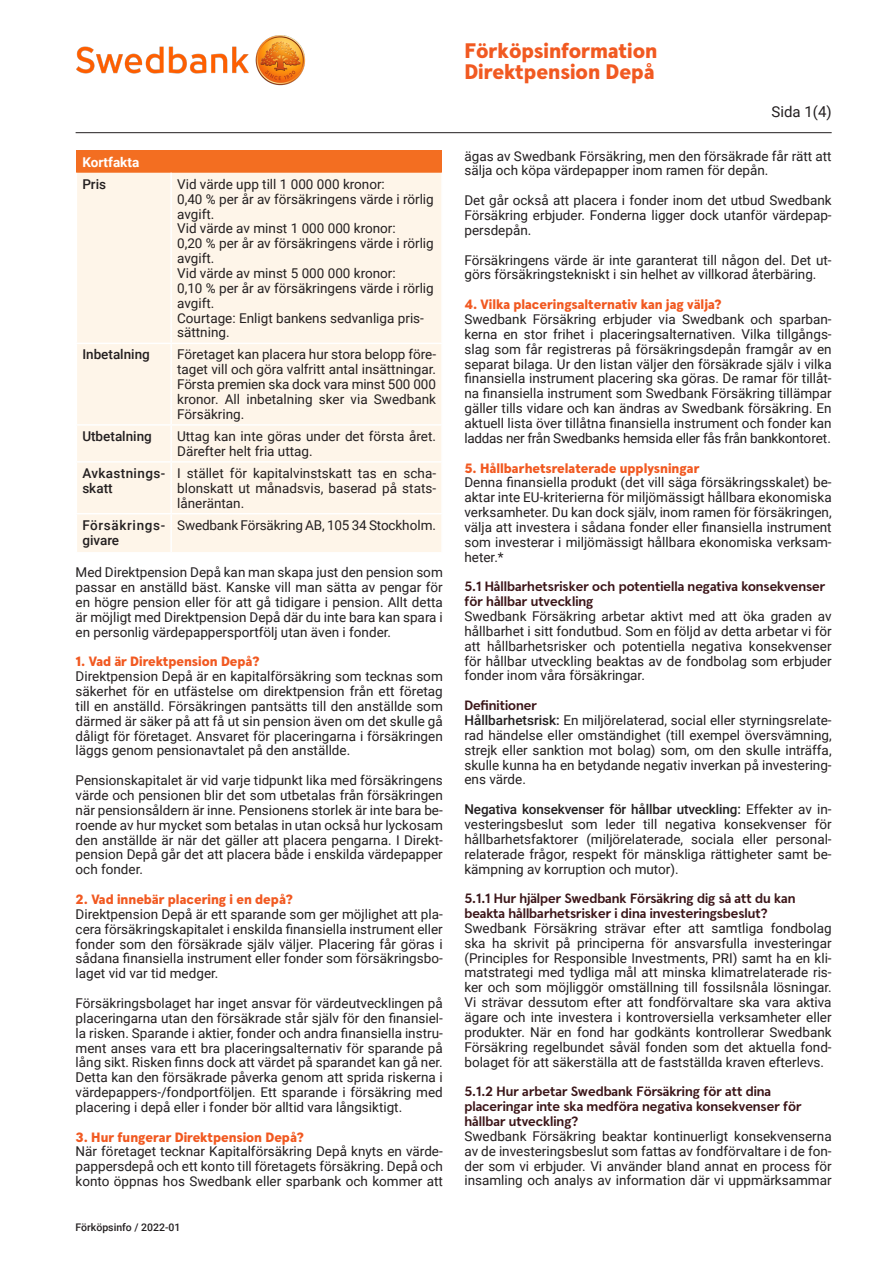
<style>
.page{position:relative;width:893px;height:1263px;background:#fff}
.page>*{position:absolute;margin:0;border:0;box-sizing:border-box;transform-origin:0 0}
.t1{font:900 21px/21px "Swedbank Headline";color:#f15921}
.t2{font:15px "Roboto";color:#231f20}
.Brödtext{font:13.5px/14.9px "Roboto";color:#231f20;text-align:justify}
.t3{font:700 13.5px/14.9px "Swedbank Headline";color:#3b1518}
.t4{font:900 13.5px "Swedbank Headline";color:#f15921}
.Brödtext-2{font:500 13.5px "Roboto";color:#231f20}
.Brödtext-3{font:500 13.5px/14.9px "Roboto";letter-spacing:.045em;color:#231f20}
.Brödtext-4{font:500 13.5px/14.9px "Roboto";letter-spacing:.03em;color:#231f20}
.t5{font:700 13.5px "Roboto";color:#fff}
.t6{font:500 10.5px "Roboto";color:#231f20}
.s1{font-weight:500}
</style>
<div class="page">
<hr style="left:76px;top:132px;width:756px;height:1px;background:#231f20">
<img style="left:76px;top:35px;width:229px;height:50px">
<div style="left:76px;top:150px;width:366px;height:23px;background:#f36e21"></div>
<div style="left:77px;top:173px;width:364px;height:379px;background:#fef5e9"></div>
<hr style="left:170px;top:173px;width:2px;height:170px;background:#fff">
<hr style="left:76px;top:343px;width:95px;height:1px;background:#fff">
<hr style="left:171px;top:343px;width:272px;height:1px;background:#fff">
<hr style="left:170px;top:344px;width:2px;height:80px;background:#fff">
<hr style="left:76px;top:424px;width:95px;height:2px;background:#fff">
<hr style="left:171px;top:424px;width:272px;height:2px;background:#fff">
<hr style="left:170px;top:426px;width:2px;height:35px;background:#fff">
<hr style="left:76px;top:461px;width:95px;height:2px;background:#fff">
<hr style="left:171px;top:461px;width:272px;height:2px;background:#fff">
<hr style="left:170px;top:463px;width:2px;height:50px;background:#fff">
<hr style="left:76px;top:513px;width:95px;height:1px;background:#fff">
<hr style="left:171px;top:513px;width:272px;height:1px;background:#fff">
<hr style="left:170px;top:514px;width:2px;height:38px;background:#fff">
<p class="t5" style="left:82px;top:152px;width:58px">Kortfakta</p>
<p class="Brödtext-2" style="left:82px;top:175px;width:25px">Pris</p>
<p class="Brödtext" style="left:177px;top:176px;width:258px;text-align:left">Vid värde upp till 1 000 000 kronor:<br>0,40 % per år av försäkringens värde i rörlig avgift.<br>Vid värde av minst 1 000 000 kronor:<br>0,20 % per år av försäkringens värde i rörlig avgift.<br>Vid värde av minst 5 000 000 kronor:<br>0,10 % per år av försäkringens värde i rörlig avgift.<br>Courtage: Enligt bankens sedvanliga pris&shy;sättning.</p>
<p class="Brödtext-2" style="left:82px;top:345px;width:69px">Inbetalning</p>
<p class="Brödtext" style="left:177px;top:347px;width:260px">Företaget kan placera hur stora belopp före&shy;taget vill och göra valfritt antal insättningar.<br>Första premien ska dock vara minst 500 000 kronor. All inbetalning sker via Swedbank Försäkring.</p>
<p class="Brödtext-2" style="left:82px;top:427px;width:71px">Utbetalning</p>
<p class="Brödtext" style="left:177px;top:428px;width:260px">Uttag kan inte göras under det första året.<br>Därefter helt fria uttag.</p>
<p class="Brödtext-4" style="left:82px;top:465px;width:84px">Avkastnings&shy;skatt</p>
<p class="Brödtext" style="left:177px;top:465px;width:260px">I stället för kapitalvinstskatt tas en scha&shy;blonskatt ut månadsvis, baserad på stats&shy;låneräntan.</p>
<p class="Brödtext-3" style="left:82px;top:517px;width:84px">Försäkrings&shy;givare</p>
<p class="Brödtext" style="left:177px;top:517px;width:260px">Swedbank Försäkring AB, 105 34 Stockholm.</p>
<p class="Brödtext" style="left:76px;top:564px;width:369px">Med Direktpension Depå kan man skapa just den pension som passar en anställd bäst. Kanske vill man sätta av pengar för en högre pension eller för att gå tidigare i pension. Allt detta är möjligt med Direktpension Depå där du inte bara kan spara i en personlig värdepappersportfölj utan även i fonder.</p>
<h1 class="t4" style="left:76px;top:653px;width:185px">1. Vad är Direktpension Depå?</h1>
<p class="Brödtext" style="left:76px;top:668px;width:369px">Direktpension Depå är en kapitalförsäkring som tecknas som säkerhet för en utfästelse om direktpension från ett företag till en anställd. Försäkringen pantsätts till den anställde som därmed är säker på att få ut sin pension även om det skulle gå dåligt för företaget. Ansvaret för placeringarna i försäkringen läggs genom pensionavtalet på den anställde.</p>
<p class="Brödtext" style="left:76px;top:772px;width:369px">Pensionskapitalet är vid varje tidpunkt lika med försäkringens värde och pensionen blir det som utbetalas från försäkringen när pensionsåldern är inne. Pensionens storlek är inte bara be&shy;roende av hur mycket som betalas in utan också hur lyckosam den anställde är när det gäller att placera pengarna. I Direkt&shy;pension Depå går det att placera både i enskilda värdepapper och fonder.</p>
<h1 class="t4" style="left:76px;top:891px;width:219px">2. Vad innebär placering i en depå?</h1>
<p class="Brödtext" style="left:76px;top:906px;width:369px">Direktpension Depå är ett sparande som ger möjlighet att pla&shy;cera försäkringskapitalet i enskilda finansiella instrument eller fonder som den försäkrade själv väljer. Placering får göras i sådana finansiella instrument eller fonder som försäkringsbo&shy;laget vid var tid medger.</p>
<p class="Brödtext" style="left:76px;top:995px;width:369px">Försäkringsbolaget har inget ansvar för värdeutvecklingen på placeringarna utan den försäkrade står själv för den finansiel&shy;la risken. Sparande i aktier, fonder och andra finansiella instru&shy;ment anses vara ett bra placeringsalternativ för sparande på lång sikt. Risken finns dock att värdet på sparandet kan gå ner.<br>Detta kan den försäkrade påverka genom att sprida riskerna i värdepappers-/fondportföljen. Ett sparande i försäkring med placering i depå eller i fonder bör alltid vara långsiktigt.</p>
<h1 class="t4" style="left:76px;top:1128px;width:230px">3. Hur fungerar Direktpension Depå?</h1>
<p class="Brödtext" style="left:76px;top:1144px;width:369px">När företaget tecknar Kapitalförsäkring Depå knyts en värde&shy;pappersdepå och ett konto till företagets försäkring. Depå och konto öppnas hos Swedbank eller sparbank och kommer att</p>
<p class="t6" style="left:76px;top:1219px;width:106px">Förköpsinfo / 2022-01</p>
<h1 class="t1" style="left:464px;top:41px;width:195px">Förköpsinformation<br>Direktpension Depå</h1>
<p class="t2" style="left:772px;top:101px;width:62px">Sida 1(4)</p>
<p class="Brödtext" style="left:464px;top:148px;width:369px">ägas av Swedbank Försäkring, men den försäkrade får rätt att sälja och köpa värdepapper inom ramen för depån.</p>
<p class="Brödtext" style="left:464px;top:192px;width:369px">Det går också att placera i fonder inom det utbud Swedbank Försäkring erbjuder. Fonderna ligger dock utanför värdepap&shy;persdepån.</p>
<p class="Brödtext" style="left:464px;top:252px;width:369px">Försäkringens värde är inte garanterat till någon del. Det ut&shy;görs försäkringstekniskt i sin helhet av villkorad återbäring.</p>
<h1 class="t4" style="left:464px;top:296px;width:258px">4. Vilka placeringsalternativ kan jag välja?</h1>
<p class="Brödtext" style="left:464px;top:311px;width:369px">Swedbank Försäkring erbjuder via Swedbank och sparban&shy;kerna en stor frihet i placeringsalternativen. Vilka tillgångs&shy;slag som får registreras på försäkringsdepån framgår av en separat bilaga. Ur den listan väljer den försäkrade själv i vilka finansiella instrument placering ska göras. De ramar för tillåt&shy;na finansiella instrument som Swedbank Försäkring tillämpar gäller tills vidare och kan ändras av Swedbank försäkring. En aktuell lista över tillåtna finansiella instrument och fonder kan laddas ner från Swedbanks hemsida eller fås från bankkontoret.</p>
<h1 class="t4" style="left:464px;top:459px;width:236px">5. Hållbarhetsrelaterade upplysningar</h1>
<p class="Brödtext" style="left:464px;top:475px;width:369px">Denna finansiella produkt (det vill säga försäkringsskalet) be&shy;aktar inte EU-kriterierna för miljömässigt hållbara ekonomiska verksamheter. Du kan dock själv, inom ramen för försäkringen, välja att investera i sådana fonder eller finansiella instrument som investerar i miljömässigt hållbara ekonomiska verksam&shy;heter.*</p>
<h2 class="t3" style="left:464px;top:580px;width:362px">5.1 Hållbarhetsrisker och potentiella negativa konsekvenser för hållbar utveckling</h2>
<p class="Brödtext" style="left:464px;top:608px;width:369px">Swedbank Försäkring arbetar aktivt med att öka graden av hållbarhet i sitt fondutbud. Som en följd av detta arbetar vi för att hållbarhetsrisker och potentiella negativa konsekvenser för hållbar utveckling beaktas av de fondbolag som erbjuder fonder inom våra försäkringar.</p>
<h2 class="t3" style="left:464px;top:699px;width:74px">Definitioner</h2>
<p class="Brödtext" style="left:464px;top:712px;width:369px"><span class="s1">Hållbarhetsrisk:</span> En miljörelaterad, social eller styrningsrelate&shy;rad händelse eller omständighet (till exempel översvämning, strejk eller sanktion mot bolag) som, om den skulle inträffa, skulle kunna ha en betydande negativ inverkan på investering&shy;ens värde.</p>
<p class="Brödtext" style="left:464px;top:801px;width:369px"><span class="s1">Negativa konsekvenser för hållbar utveckling:</span> Effekter av in&shy;vesteringsbeslut som leder till negativa konsekvenser för hållbarhetsfaktorer (miljörelaterade, sociala eller personal&shy;relaterade frågor, respekt för mänskliga rättigheter samt be&shy;kämpning av korruption och mutor).</p>
<h3 class="t3" style="left:464px;top:892px;width:333px">5.1.1 Hur hjälper Swedbank Försäkring dig så att du kan beakta hållbarhetsrisker i dina investeringsbeslut?</h3>
<p class="Brödtext" style="left:464px;top:920px;width:369px">Swedbank Försäkring strävar efter att samtliga fondbolag ska ha skrivit på principerna för ansvarsfulla investeringar (Principles for Responsible Investments, PRI) samt ha en kli&shy;matstrategi med tydliga mål att minska klimatrelaterade ris&shy;ker och som möjliggör omställning till fossilsnåla lösningar.<br>Vi strävar dessutom efter att fondförvaltare ska vara aktiva ägare och inte investera i kontroversiella verksamheter eller produkter. När en fond har godkänts kontrollerar Swedbank Försäkring regelbundet såväl fonden som det aktuella fond&shy;bolaget för att säkerställa att de fastställda kraven efterlevs.</p>
<h3 class="t3" style="left:464px;top:1085px;width:339px">5.1.2 Hur arbetar Swedbank Försäkring för att dina placeringar inte ska medföra negativa konsekvenser för hållbar utveckling?</h3>
<p class="Brödtext" style="left:464px;top:1128px;width:369px">Swedbank Försäkring beaktar kontinuerligt konsekvenserna av de investeringsbeslut som fattas av fondförvaltare i de fon&shy;der som vi erbjuder. Vi använder bland annat en process för insamling och analys av information där vi uppmärksammar</p>
</div>
